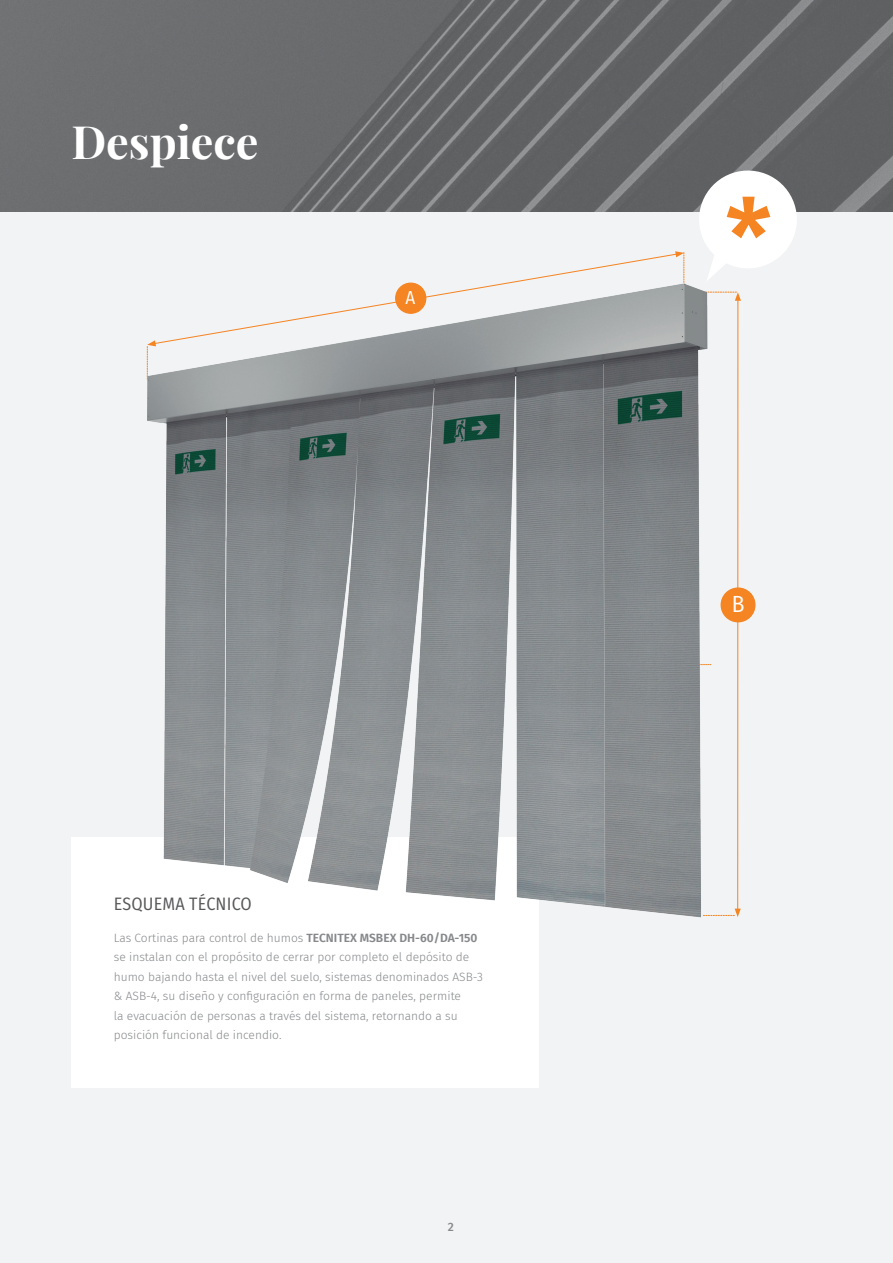
<style>
.page{position:relative;width:893px;height:1263px;background:#fff}
.page>*{position:absolute;margin:0;border:0;box-sizing:border-box;transform-origin:0 0}
.Titulo_2{font:500 104.55px "Fira Sans";color:#f58422}
.TITULOS{font:700 45px "Playfair Display";color:#fff}
.TEXTO_8pt{font:23.4px "Fira Sans Condensed";color:#fff}
.TEXTO_8pt-2{font:18.75px "Fira Sans Condensed";color:#fff}
.SUBTITULOS{font:18px "Fira Sans Condensed";letter-spacing:.01em;color:#57585a}
.TEXTO_8pt-3{font:300 12px/19.5px "Fira Sans";color:#86888b}
.t1{font:500 12px "Fira Sans";color:#86888b}
.s1{font-weight:600}
</style>
<div class="page">
<svg style="left:0;top:0;width:893px;height:213px;background:#696a6c"></svg>
<div style="left:0;top:213px;width:893px;height:1050px;background:#f2f3f4"></div>
<div style="left:71px;top:838px;width:468px;height:250px;background:#fff"></div>
<svg style="left:697px;top:169px;width:102px;height:69px"></svg>
<img style="left:71px;top:238px;width:722px;height:680px">
<p class="TITULOS" style="left:71px;top:107px;width:189px">Despiece</p>
<p class="TEXTO_8pt-2" style="left:406px;top:283px;width:11px">A</p>
<p class="SUBTITULOS" style="left:114px;top:891px;width:139px">ESQUEMA TÉCNICO</p>
<p class="TEXTO_8pt-3" style="left:114px;top:928px;width:371px">Las Cortinas para control de humos <span class="s1">TECNITEX MSBEX DH-60/DA-150 </span>se instalan con el propósito de cerrar por completo el depósito de humo bajando hasta el nivel del suelo, sistemas denominados ASB-3 &amp; ASB-4, su diseño y configuración en forma de paneles, permite<br>la evacuación de personas a través del sistema, retornando a su posición funcional de incendio.</p>
<p class="t1" style="left:448px;top:1217px;width:8px">2</p>
<p class="Titulo_2" style="left:725px;top:154px;width:48px">*</p>
<p class="TEXTO_8pt" style="left:732px;top:586px;width:14px">B</p>
</div>
